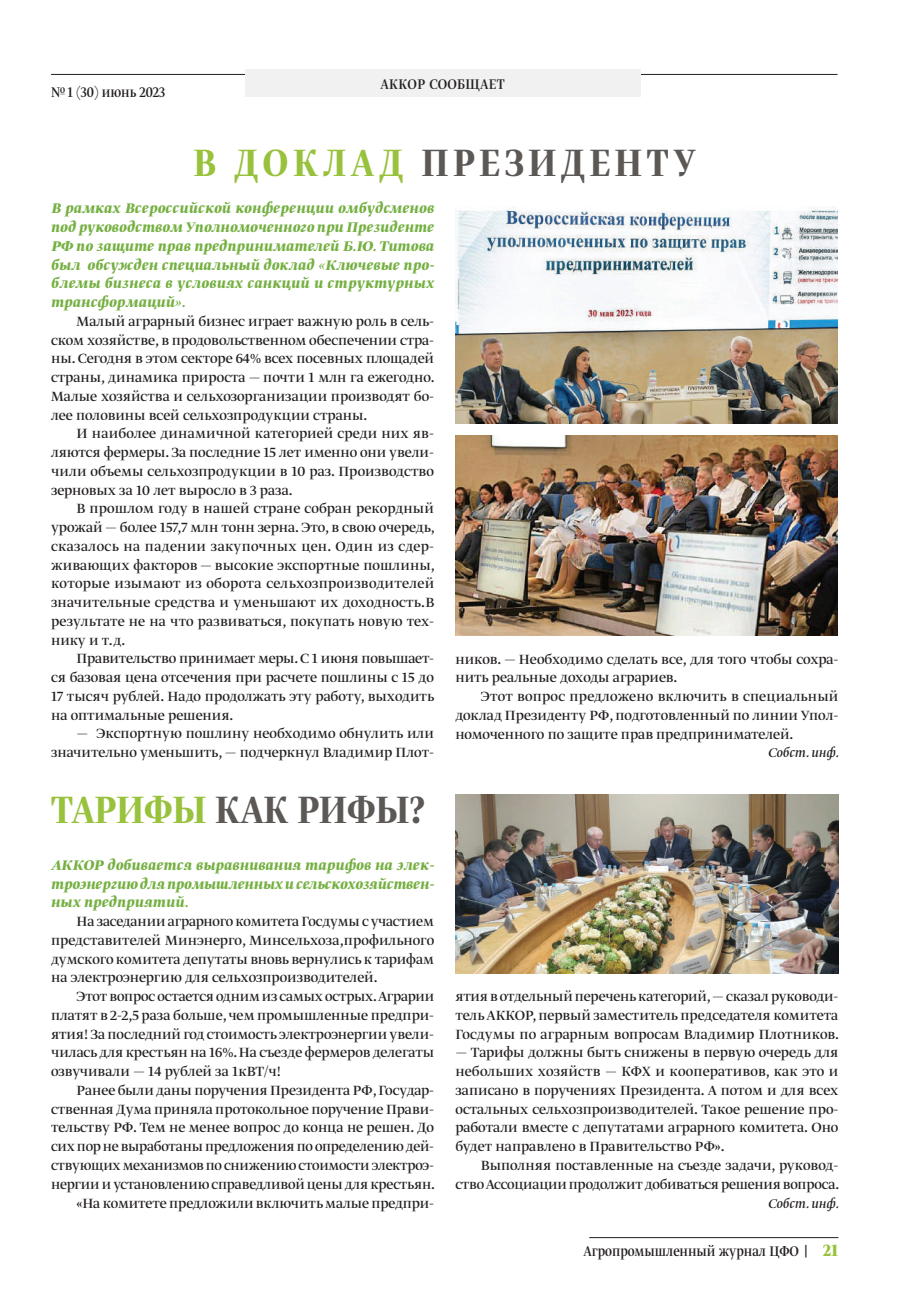
<style>
.page{position:relative;width:915px;height:1306px;background:#fff}
.page>*{position:absolute;margin:0;border:0;box-sizing:border-box;transform-origin:0 0}
.t1{font:45px "Greta Dis Nar Pro Med";letter-spacing:.09em;color:#5c5856}
.t2{font:45px "Greta Dis Nar Pro Med";letter-spacing:-.005em;color:#5c5856}
.t3{font:italic 700 16.5px/18.8px "Greta Display Pro";letter-spacing:.01em;color:#75b042;text-align:justify}
.t4{font:16.5px "Greta Dis Nar Pro Reg";color:#231f20}
.t5{font:16.5px "Greta Dis Nar Pro Reg";letter-spacing:.025em;color:#231f20}
.t6{font:15.75px/18.8px "Greta Display Pro";color:#231f20;text-align:justify}
.t7{font:italic 15px "Greta Display Pro";color:#231f20}
.s1{color:#98c13c}
.s2{font-family:"Greta Dis Nar Pro Bol";font-size:19.5px;color:#98c13c}
</style>
<div class="page">
<hr style="left:51px;top:74px;width:786px;height:1px;background:#231f20">
<hr style="left:589px;top:1237px;width:249px;height:1px;background:#231f20">
<div style="left:245px;top:70px;width:395px;height:27px;background:#f1f1f1"></div>
<img style="left:455px;top:794px;width:383px;height:179px">
<img style="left:455px;top:206px;width:382px;height:217px">
<img style="left:455px;top:436px;width:382px;height:199px">
<p class="t4" style="left:51px;top:82px;width:115px">№1 (30) июнь 2023</p>
<p class="t5" style="left:380px;top:75px;width:126px">АККОР сообщает</p>
<h1 class="t1" style="left:193px;top:136px;width:503px"><span class="s1">В доклад</span> Президенту</h1>
<p class="t3" style="left:51px;top:200px;width:384px">В рамках Всероссийской конференции омбудсменов под руководством Уполномоченного при Президенте РФ по защите прав предпринимателей Б.Ю. Титова был обсужден специальный доклад «Ключевые про&shy;блемы бизнеса в условиях санкций и структурных трансформаций».</p>
<p class="t6" style="left:51px;top:312px;width:385px;text-indent:26px">Малый аграрный бизнес играет важную роль в сель&shy;ском хозяйстве, в продовольственном обеспечении стра&shy;ны. Сегодня в этом секторе 64% всех посевных площадей страны, динамика прироста — почти 1 млн га ежегодно.<br>Малые хозяйства и сельхозорганизации производят бо&shy;лее половины всей сельхозпродукции страны.</p>
<p class="t6" style="left:51px;top:425px;width:384px;text-indent:26px">И наиболее динамичной категорией среди них яв&shy;ляются фермеры. За последние 15 лет именно они увели&shy;чили объемы сельхозпродукции в 10 раз. Производство зерновых за 10 лет выросло в 3 раза.</p>
<p class="t6" style="left:51px;top:500px;width:385px;text-indent:26px">В прошлом году в нашей стране собран рекордный урожай— более 157,7 млн тонн зерна. Это, в свою очередь, сказалось на падении закупочных цен. Один из сдер&shy;живающих факторов — высокие экспортные пошлины, которые изымают из оборота сельхозпроизводителей значительные средства и уменьшают их доходность.В результате не на что развиваться, покупать новую тех&shy;нику и т.д.</p>
<p class="t6" style="left:51px;top:650px;width:384px;text-indent:26px">Правительство принимает меры. С 1 июня повышает&shy;ся базовая цена отсечения при расчете пошлины с 15 до 17 тысяч рублей. Надо продолжать эту работу, выходить на оптимальные решения.</p>
<p class="t6" style="left:51px;top:725px;width:384px;text-align:right">— Экспортную пошлину необходимо обнулить или значительно уменьшить,— подчеркнул Владимир Плот-</p>
<h1 class="t2" style="left:51px;top:783px;width:375px"><span class="s1">Тарифы</span> как рифы?</h1>
<p class="t3" style="left:51px;top:856px;width:384px">АККОР добивается выравнивания тарифов на элек&shy;троэнергию для промышленных и сельскохозяйствен&shy;ных предприятий.</p>
<p class="t6" style="left:51px;top:912px;width:384px;text-indent:26px">На заседании аграрного комитета Госдумы с участием представителей Минэнерго, Минсельхоза,профильного думского комитета депутаты вновь вернулись к тарифам на электроэнергию для сельхозпроизводителей.</p>
<p class="t6" style="left:51px;top:987px;width:384px;text-indent:26px">Этот вопрос остается одним из самых острых. Аграрии платят в 2-2,5 раза больше, чем промышленные предпри&shy;ятия! За последний год стоимость электроэнергии увели&shy;чилась для крестьян на 16%. На съезде фермеров делегаты озвучивали — 14 рублей за 1кВТ/ч!</p>
<p class="t6" style="left:51px;top:1081px;width:385px;text-align:right">Ранее были даны поручения Президента РФ, Государ&shy;ственная Дума приняла протокольное поручение Прави&shy;тельству РФ. Тем не менее вопрос до конца не решен. До сих пор не выработаны предложения по определению дей&shy;ствующих механизмов по снижению стоимости электроэ&shy;нергии и установлению справедливой цены для крестьян. «На комитете предложили включить малые предпри-</p>
<p class="t6" style="left:455px;top:650px;width:384px">ников. — Необходимо сделать все, для того чтобы сохра&shy;нить реальные доходы аграриев.</p>
<p class="t6" style="left:455px;top:687px;width:384px;text-indent:26px">Этот вопрос предложено включить в специальный доклад Президенту РФ, подготовленный по линии Упол&shy;номоченного по защите прав предпринимателей.</p>
<p class="t7" style="left:767px;top:744px;width:72px">Собст. инф.</p>
<p class="t6" style="left:455px;top:987px;width:385px">ятия в отдельный перечень категорий, — сказал руководи&shy;тель АККОР, первый заместитель председателя комитета Госдумы по аграрным вопросам Владимир Плотников.</p>
<p class="t6" style="left:455px;top:1044px;width:384px">— Тарифы должны быть снижены в первую очередь для небольших хозяйств — КФХ и кооперативов, как это и записано в поручениях Президента. А потом и для всех остальных сельхозпроизводителей. Такое решение про&shy;работали вместе с депутатами аграрного комитета. Оно будет направлено в Правительство РФ».</p>
<p class="t6" style="left:455px;top:1156px;width:385px;text-align:right">Выполняя поставленные на съезде задачи, руковод&shy;ство Ассоциации продолжит добиваться решения вопроса.</p>
<p class="t7" style="left:767px;top:1194px;width:72px">Собст. инф.</p>
<p class="t4" style="left:583px;top:1241px;width:256px">Агропромышленный журнал ЦФО | <span class="s2">21</span></p>
</div>
